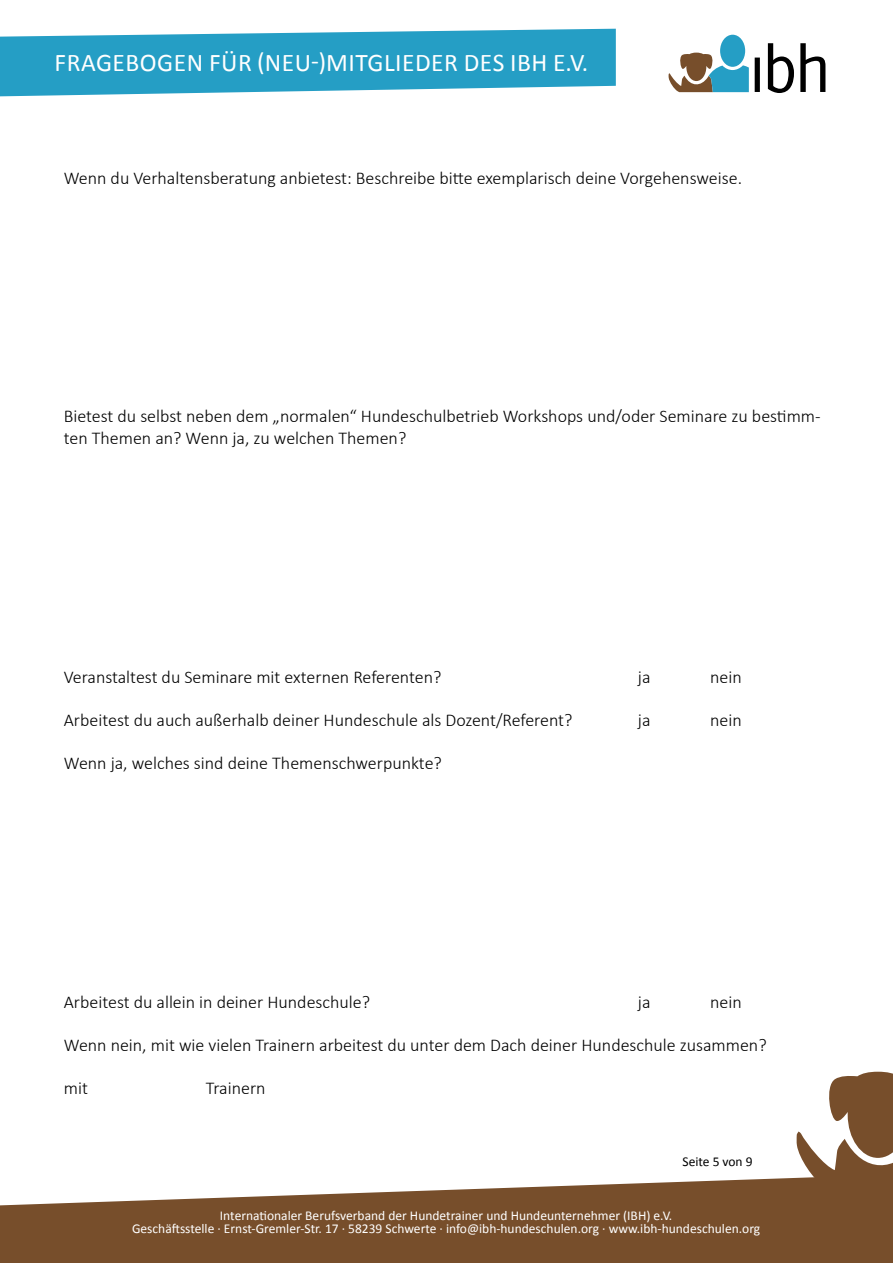
<style>
.page{position:relative;width:893px;height:1263px;background:#fff}
.page>*{position:absolute;margin:0;border:0;box-sizing:border-box;transform-origin:0 0}
.t1{font:25.5px "Calibri";letter-spacing:.02em;color:#fff}
.t2{font:300 18px/21.6px "Calibri";color:#000}
.t3{font:13.5px/13.5px "Calibri";color:#fff;text-align:center}
.t4{font:13.5px "Calibri";color:#000}
</style>
<div class="page">
<svg style="left:0;top:1177px;width:893px;height:86px;background:#8b694b"></svg>
<svg style="left:796px;top:1072px;width:97px;height:117px"></svg>
<svg style="left:668px;top:53px;width:81px;height:39px"></svg>
<div style="left:720px;top:35px;width:25px;height:32px;background:#259ec5;border-radius:50%"></div>
<svg style="left:755px;top:43px;width:70px;height:50px"></svg>
<svg style="left:0;top:29px;width:616px;height:68px;background:#43abcd"></svg>
<h1 class="t1" style="left:54px;top:45px;width:535px">FRAGEBOGEN FÜR (NEU-)MITGLIEDER DES IBH E.V.</h1>
<p class="t2" style="left:64px;top:167px;width:680px">Wenn du Verhaltensberatung anbietest: Beschreibe bitte exemplarisch deine Vorgehensweise.</p>
<p class="t2" style="left:64px;top:405px;width:758px">Bietest du selbst neben dem „normalen“ Hundeschulbetrieb Workshops und/oder Seminare zu bestimm&shy;ten Themen an? Wenn ja, zu welchen Themen?</p>
<p class="t2" style="left:64px;top:666px;width:379px">Veranstaltest du Seminare mit externen Referenten?</p>
<p class="t2" style="left:638px;top:666px;width:14px">ja</p>
<p class="t2" style="left:710px;top:666px;width:33px">nein</p>
<p class="t2" style="left:64px;top:709px;width:510px">Arbeitest du auch außerhalb deiner Hundeschule als Dozent/Referent?</p>
<p class="t2" style="left:638px;top:709px;width:14px">ja</p>
<p class="t2" style="left:710px;top:709px;width:33px">nein</p>
<p class="t2" style="left:64px;top:752px;width:380px">Wenn ja, welches sind deine Themenschwerpunkte?</p>
<p class="t2" style="left:64px;top:991px;width:308px">Arbeitest du allein in deiner Hundeschule?</p>
<p class="t2" style="left:638px;top:991px;width:14px">ja</p>
<p class="t2" style="left:710px;top:991px;width:33px">nein</p>
<p class="t2" style="left:64px;top:1034px;width:704px">Wenn nein, mit wie vielen Trainern arbeitest du unter dem Dach deiner Hundeschule zusammen?</p>
<p class="t2" style="left:64px;top:1077px;width:26px">mit</p>
<p class="t2" style="left:206px;top:1077px;width:61px">Trainern</p>
<p class="t4" style="left:682px;top:1152px;width:72px">Seite 5 von 9</p>
<p class="t3" style="left:132px;top:1208px;width:630px">Internationaler Berufsverband der Hundetrainer und Hundeunternehmer (IBH) e.V.<br>Geschäftsstelle · Ernst-Gremler-Str. 17 · 58239 Schwerte · info@ibh-hundeschulen.org · www.ibh-hundeschulen.org</p>
</div>
